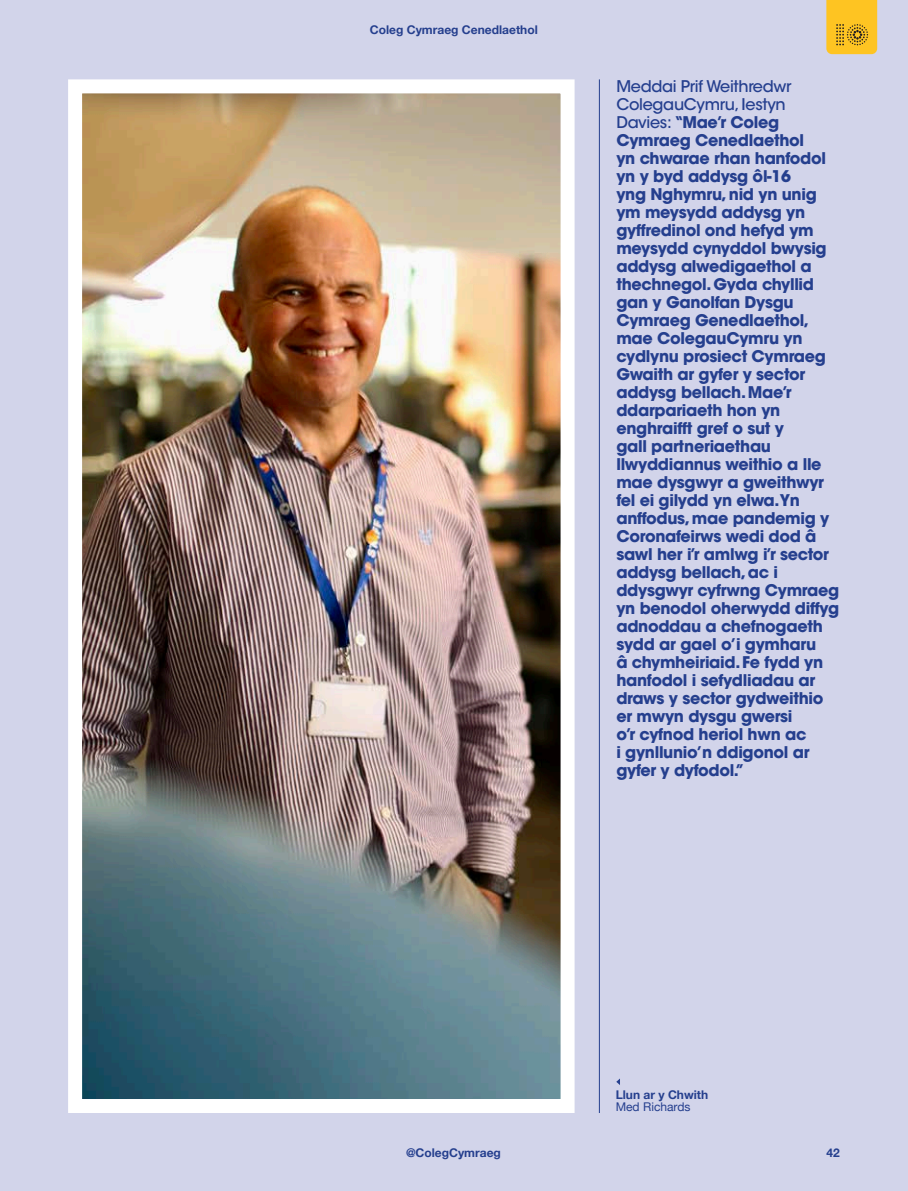
<style>
.page{position:relative;width:908px;height:1191px;background:#fff}
.page>*{position:absolute;margin:0;border:0;box-sizing:border-box;transform-origin:0 0}
.t1{font:700 16px/18px "ITC Avant Garde Std";letter-spacing:-.02em;color:#253f8e}
.t2{font:700 12px "Helvetica Neue";color:#253f8e}
.t3{font:12px "Helvetica Neue";color:#253f8e}
.s1{font-weight:500}
</style>
<div class="page">
<div style="left:0;top:0;width:907px;height:1191px;background:#d2d4ea"></div>
<svg style="left:826px;top:0;width:50px;height:54px;background:#f0ba23"></svg>
<hr style="left:598px;top:79px;width:1px;height:1034px;background:#253f8e">
<img style="left:83px;top:94px;width:476px;height:1004px">
<div style="left:68px;top:79px;width:506px;height:1034px;border:14px solid #fff"></div>
<hr style="left:907px;top:0;width:1px;height:1191px;background:#593585">
<p class="t2" style="left:370px;top:20px;width:169px">Coleg Cymraeg Cenedlaethol</p>
<p class="t1" style="left:616px;top:77px;width:224px"><span class="s1">Meddai Prif Weithredwr<br>ColegauCymru, Iestyn<br>Davies:</span> “Mae’r Coleg<br>Cymraeg Cenedlaethol<br>yn chwarae rhan hanfodol yn y byd addysg ôl-16<br>yng Nghymru,nid yn unig ym meysydd addysg yn gyffredinol ond hefyd ym meysydd cynyddol bwysig addysg alwedigaethol a thechnegol.Gyda chyllid gan y Ganolfan Dysgu<br>Cymraeg Genedlaethol, mae ColegauCymru yn cydlynu prosiect Cymraeg<br>Gwaith ar gyfer y sector addysg bellach. Mae’r ddarpariaeth hon yn enghraifft gref o sut y<br>gall partneriaethau llwyddiannus weithio a lle mae dysgwyr a gweithwyr fel ei gilydd yn elwa.Yn anffodus,mae pandemig y<br>Coronafeirws wedi dod â sawl her i’r amlwg i’r sector addysg bellach,ac i ddysgwyr cyfrwng Cymraeg yn benodol oherwydd diffyg adnoddau a chefnogaeth sydd ar gael o’i gymharu<br>â chymheiriaid. Fe fydd yn hanfodol i sefydliadau ar draws y sector gydweithio er mwyn dysgu gwersi<br>o’r cyfnod heriol hwn ac<br>i gynllunio’n ddigonol ar gyfer y dyfodol.”</p>
<p class="t2" style="left:615px;top:1085px;width:94px">Llun ar y Chwith</p>
<p class="t3" style="left:615px;top:1098px;width:76px">Med Richards</p>
<p class="t2" style="left:406px;top:1143px;width:96px">@ColegCymraeg</p>
<p class="t2" style="left:826px;top:1143px;width:15px">42</p>
</div>
